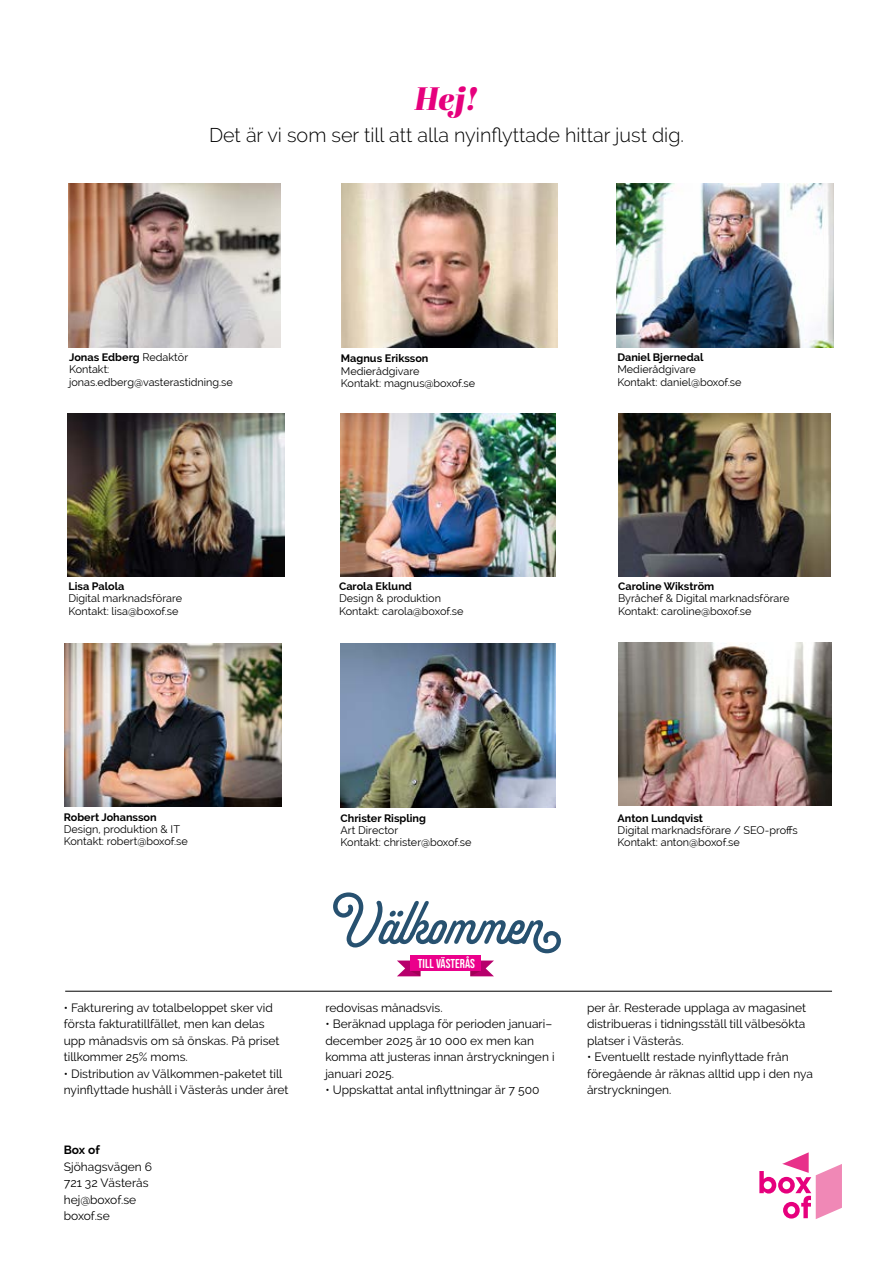
<style>
.page{position:relative;width:893px;height:1263px;background:#fff}
.page>*{position:absolute;margin:0;border:0;box-sizing:border-box;transform-origin:0 0}
.t1{font:700 66.3px "Selfie Neue Round";color:#275170}
.t2{font:italic 32.4px "Abril Fatface";color:#e6007d}
.t3{font:300 19.8px "Raleway";color:#000}
.t4{font:12.9px "Bebas Neue Rounded";color:#fff}
.t5{font:12px/16.5px "Raleway";color:#000}
.t6{font:700 12px "Raleway";color:#000}
.t7{font:10.8px/12.1px "Raleway";color:#000}
.t8{font:700 10.8px "Raleway";color:#000}
.s1{font-weight:700}
</style>
<div class="page">
<img style="left:68px;top:184px;width:213px;height:163px">
<img style="left:617px;top:184px;width:216px;height:163px">
<img style="left:619px;top:642px;width:212px;height:164px">
<img style="left:68px;top:413px;width:217px;height:164px">
<img style="left:340px;top:413px;width:215px;height:164px">
<img style="left:618px;top:413px;width:213px;height:164px">
<img style="left:340px;top:644px;width:216px;height:163px">
<img style="left:342px;top:184px;width:215px;height:163px">
<img style="left:64px;top:643px;width:217px;height:163px">
<svg style="left:759px;top:1152px;width:83px;height:67px"></svg>
<svg style="left:470px;top:960px;width:24px;height:16px"></svg>
<svg style="left:397px;top:960px;width:23px;height:16px"></svg>
<div style="left:410px;top:955px;width:71px;height:16px;background:#eb008b"></div>
<hr style="left:65px;top:991px;width:767px;height:1px;background:#000">
<h2 class="t2" style="left:415px;top:75px;width:65px">Hej!</h2>
<h3 class="t3" style="left:209px;top:124px;width:476px">Det är vi som ser till att alla nyinflyttade hittar just dig.</h3>
<p class="t7" style="left:69px;top:351px;width:165px"><span class="s1">Jonas Edberg</span> Redaktör<br>Kontakt: jonas.edberg@vasterastidning.se</p>
<p class="t8" style="left:617px;top:351px;width:88px">Daniel Bjernedal</p>
<p class="t8" style="left:341px;top:352px;width:89px">Magnus Eriksson</p>
<p class="t7" style="left:341px;top:365px;width:136px">Medierådgivare<br>Kontakt: magnus@boxof.se</p>
<p class="t7" style="left:617px;top:364px;width:126px">Medierådgivare<br>Kontakt: daniel@boxof.se</p>
<p class="t8" style="left:68px;top:580px;width:58px">Lisa Palola</p>
<p class="t7" style="left:68px;top:592px;width:115px">Digital marknadsförare<br>Kontakt: lisa@boxof.se</p>
<p class="t8" style="left:339px;top:580px;width:74px">Carola Eklund</p>
<p class="t7" style="left:339px;top:592px;width:126px">Design &amp; produktion<br>Kontakt: carola@boxof.se</p>
<p class="t8" style="left:618px;top:580px;width:98px">Caroline Wikström</p>
<p class="t7" style="left:618px;top:592px;width:173px">Byråchef &amp; Digital marknadsförare<br>Kontakt: caroline@boxof.se</p>
<p class="t8" style="left:64px;top:811px;width:94px">Robert Johansson</p>
<p class="t7" style="left:64px;top:823px;width:126px">Design, produktion &amp; IT<br>Kontakt: robert@boxof.se</p>
<p class="t5" style="left:64px;top:999px;width:217px">• Fakturering av totalbeloppet sker vid första fakturatillfället, men kan delas upp månadsvis om så önskas. På priset tillkommer 25% moms.</p>
<p class="t5" style="left:64px;top:1065px;width:226px">• Distribution av Välkommen-paketet till nyinflyttade hushåll i Västerås under året</p>
<p class="t6" style="left:64px;top:1143px;width:38px">Box of</p>
<p class="t5" style="left:64px;top:1158px;width:90px">Sjöhagsvägen 6<br>721 32 Västerås hej@boxof.se boxof.se</p>
<p class="t8" style="left:341px;top:812px;width:87px">Christer Rispling</p>
<p class="t7" style="left:341px;top:824px;width:133px">Art Director<br>Kontakt: christer@boxof.se</p>
<h1 class="t1" style="left:328px;top:882px;width:232px">Välkommen</h1>
<p class="t4" style="left:418px;top:956px;width:59px">TILL VÄSTERÅS</p>
<p class="t5" style="left:325px;top:999px;width:119px">redovisas månadsvis.</p>
<p class="t5" style="left:325px;top:1016px;width:231px">• Beräknad upplaga för perioden januari– december 2025 är 10 000 ex men kan komma att justeras innan årstryckningen i januari 2025.</p>
<p class="t5" style="left:325px;top:1082px;width:216px">• Uppskattat antal inflyttningar är 7 500</p>
<p class="t8" style="left:618px;top:812px;width:87px">Anton Lundqvist</p>
<p class="t7" style="left:618px;top:824px;width:182px">Digital marknadsförare / SEO-proffs<br>Kontakt: anton@boxof.se</p>
<p class="t5" style="left:587px;top:999px;width:221px;text-align:justify">per år. Resterade upplaga av magasinet distribueras i tidningsställ till välbesökta platser i Västerås.</p>
<p class="t5" style="left:587px;top:1049px;width:228px">• Eventuellt restade nyinflyttade från föregående år räknas alltid upp i den nya årstryckningen.</p>
</div>
